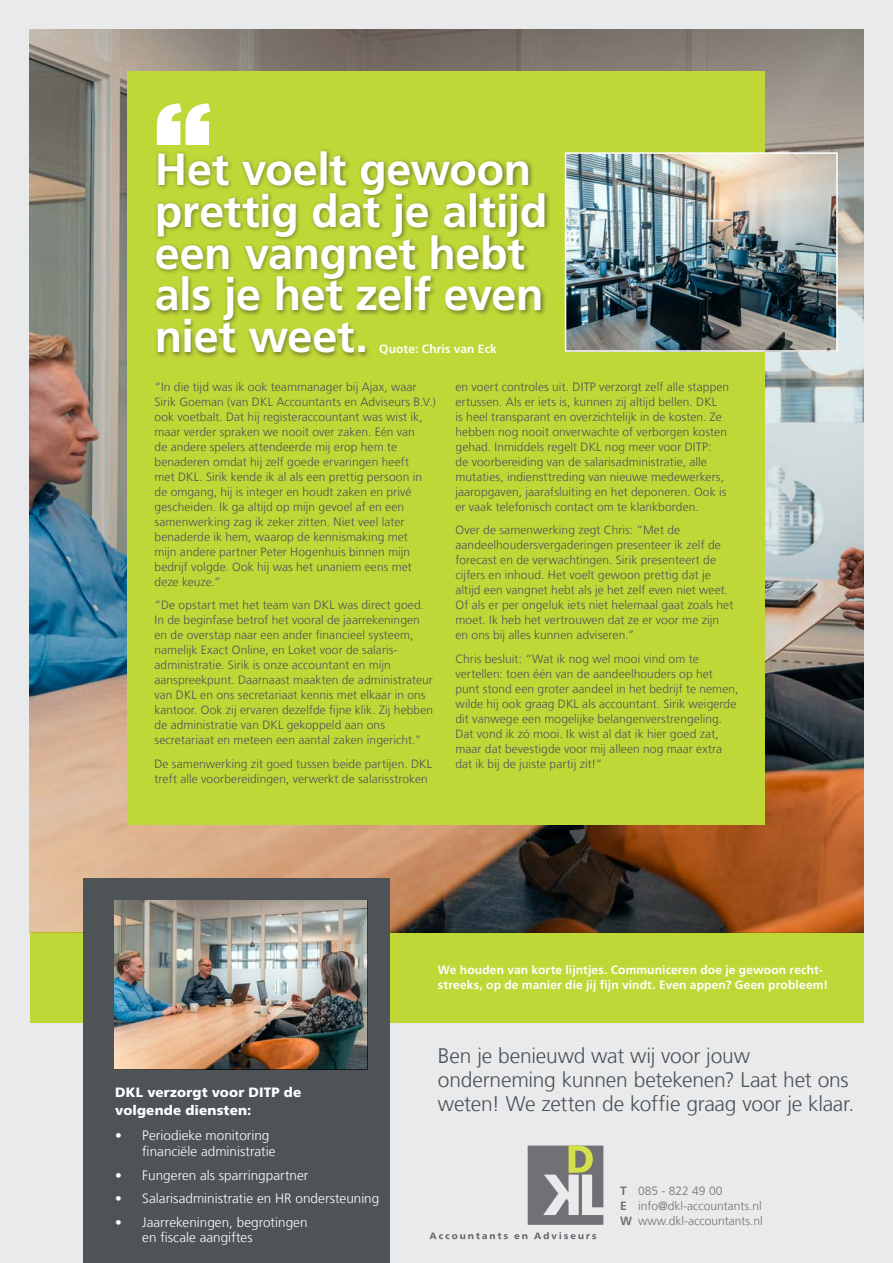
<style>
.page{position:relative;width:893px;height:1263px;background:#e9eaeb}
.page>*{position:absolute;margin:0;border:0;box-sizing:border-box;transform-origin:0 0}
._69_Content_black_Be{font:900 103.5px "Gotham";color:#fff}
._45_Content_black_Be{font:700 45px/42px "Frutiger LT Com";letter-spacing:-.01em;color:#fff}
._16_Slogan_black_Tit{font:300 21px/24px "Frutiger LT Com";letter-spacing:-.01em;color:#4d5256}
.t1{font:300 13.5px/16.5px "Frutiger LT Com";letter-spacing:.005em;color:#fff}
._9_Content_black_Sou{font:900 13.5px/18px "Frutiger LT Com";letter-spacing:.01em;color:#fff}
._8_Content_black_Sou{font:300 12px/15px "Frutiger LT Com";letter-spacing:.005em;color:#4d5256}
._8_Content_black_Sou-2{font:700 12px/15px "Frutiger LT Com";letter-spacing:.015em;color:#fff}
.t2{font:300 12px "Frutiger LT Com";color:#717074}
.s1{font-weight:700}
</style>
<div class="page">
<div style="left:30px;top:933px;width:833px;height:90px;background:#c0d738"></div>
<img style="left:30px;top:30px;width:833px;height:903px">
<div style="left:84px;top:879px;width:306px;height:384px;background:#4e5358"></div>
<div style="left:128px;top:71px;width:637px;height:754px;background:#c0d738"></div>
<img style="left:115px;top:900px;width:252px;height:169px">
<div style="left:154px;top:147px;width:396px;height:212px;background:#231f20;opacity:.5"></div>
<svg style="left:528px;top:1145px;width:75px;height:80px"></svg>
<svg style="left:429px;top:1232px;width:79px;height:7px"></svg>
<svg style="left:534px;top:1232px;width:62px;height:7px"></svg>
<svg style="left:514px;top:1234px;width:13px;height:5px"></svg>
<img style="left:568px;top:155px;width:267px;height:194px">
<div style="left:565px;top:152px;width:273px;height:200px;border:2px solid #fff"></div>
<p class="_69_Content_black_Be" style="left:154px;top:65px;width:59px">“</p>
<p class="_45_Content_black_Be" style="left:155px;top:148px;width:394px">Het voelt gewoon prettig dat je altijd een vangnet hebt als je het zelf even niet weet.</p>
<p class="_8_Content_black_Sou-2" style="left:379px;top:342px;width:119px">Quote: Chris van Eck</p>
<p class="_8_Content_black_Sou" style="left:154px;top:379px;width:283px">“In die tijd was ik ook teammanager bij Ajax, waar Sirik Goeman (van DKL Accountants en Adviseurs B.V.) ook voetbalt. Dat hij registeraccountant was wist ik, maar verder spraken we nooit over zaken. Eén van<br>de andere spelers attendeerde mij erop hem te benaderen omdat hij zelf goede ervaringen heeft<br>met DKL. Sirik kende ik al als een prettig persoon in de omgang, hij is integer en houdt zaken en privé gescheiden. Ik ga altijd op mijn gevoel af en een samenwerking zag ik zeker zitten. Niet veel later benaderde ik hem, waarop de kennismaking met<br>mijn andere partner Peter Hogenhuis binnen mijn bedrijf volgde. Ook hij was het unaniem eens met deze keuze.”</p>
<p class="_8_Content_black_Sou" style="left:154px;top:598px;width:280px">“De opstart met het team van DKL was direct goed.<br>In de beginfase betrof het vooral de jaarrekeningen en de overstap naar een ander financieel systeem, namelijk Exact Online, en Loket voor de salaris&shy;administratie. Sirik is onze accountant en mijn aanspreekpunt. Daarnaast maakten de administrateur van DKL en ons secretariaat kennis met elkaar in ons kantoor. Ook zij ervaren dezelfde fijne klik. Zij hebben de administratie van DKL gekoppeld aan ons secretariaat en meteen een aantal zaken ingericht.”</p>
<p class="_8_Content_black_Sou" style="left:154px;top:756px;width:279px">De samenwerking zit goed tussen beide partijen. DKL treft alle voorbereidingen, verwerkt de salarisstroken</p>
<p class="_8_Content_black_Sou" style="left:455px;top:379px;width:275px">en voert controles uit. DITP verzorgt zelf alle stappen ertussen. Als er iets is, kunnen zij altijd bellen. DKL<br>is heel transparant en overzichtelijk in de kosten. Ze hebben nog nooit onverwachte of verborgen kosten gehad. Inmiddels regelt DKL nog meer voor DITP:<br>de voorbereiding van de salarisadministratie, alle mutaties, indiensttreding van nieuwe medewerkers, jaaropgaven, jaarafsluiting en het deponeren. Ook is er vaak telefonisch contact om te klankborden.</p>
<p class="_8_Content_black_Sou" style="left:455px;top:523px;width:279px">Over de samenwerking zegt Chris: “Met de aandeelhoudersvergaderingen presenteer ik zelf de forecast en de verwachtingen. Sirik presenteert de cijfers en inhoud. Het voelt gewoon prettig dat je altijd een vangnet hebt als je het zelf even niet weet.<br>Of als er per ongeluk iets niet helemaal gaat zoals het moet. Ik heb het vertrouwen dat ze er voor me zijn en ons bij alles kunnen adviseren.”</p>
<p class="_8_Content_black_Sou" style="left:455px;top:651px;width:284px">Chris besluit: “Wat ik nog wel mooi vind om te vertellen: toen één van de aandeelhouders op het punt stond een groter aandeel in het bedrijf te nemen, wilde hij ook graag DKL als accountant. Sirik weigerde dit vanwege een mogelijke belangenverstrengeling.<br>Dat vond ik zó mooi. Ik wist al dat ik hier goed zat, maar dat bevestigde voor mij alleen nog maar extra dat ik bij de juiste partij zit!”</p>
<p class="_9_Content_black_Sou" style="left:115px;top:1083px;width:188px">DKL verzorgt voor DITP de volgende diensten:</p>
<p class="t1" style="left:142px;top:1127px;width:135px;text-indent:-27px">• Periodieke monitoring financiële administratie</p>
<p class="t1" style="left:115px;top:1167px;width:195px">• Fungeren als sparringpartner</p>
<p class="t1" style="left:115px;top:1190px;width:266px">• Salarisadministratie en HR ondersteuning</p>
<p class="t1" style="left:142px;top:1215px;width:167px;line-height:15px;text-indent:-27px">• Jaarrekeningen, begrotingen en fiscale aangiftes</p>
<p class="_8_Content_black_Sou-2" style="left:438px;top:963px;width:392px">We houden van korte lijntjes. Communiceren doe je gewoon recht&shy;streeks, op de manier die jij fijn vindt. Even appen? Geen probleem!</p>
<p class="_16_Slogan_black_Tit" style="left:438px;top:1044px;width:418px">Ben je benieuwd wat wij voor jouw onderneming kunnen betekenen? Laat het ons weten! We zetten de koffie graag voor je klaar.</p>
<p class="t2" style="left:620px;top:1184px;width:104px"><span class="s1">T</span> 085 - 822 49 00</p>
<p class="t2" style="left:620px;top:1199px;width:143px"><span class="s1">E</span> info@dkl-accountants.nl</p>
<p class="t2" style="left:620px;top:1214px;width:144px"><span class="s1">W</span> www.dkl-accountants.nl</p>
</div>
